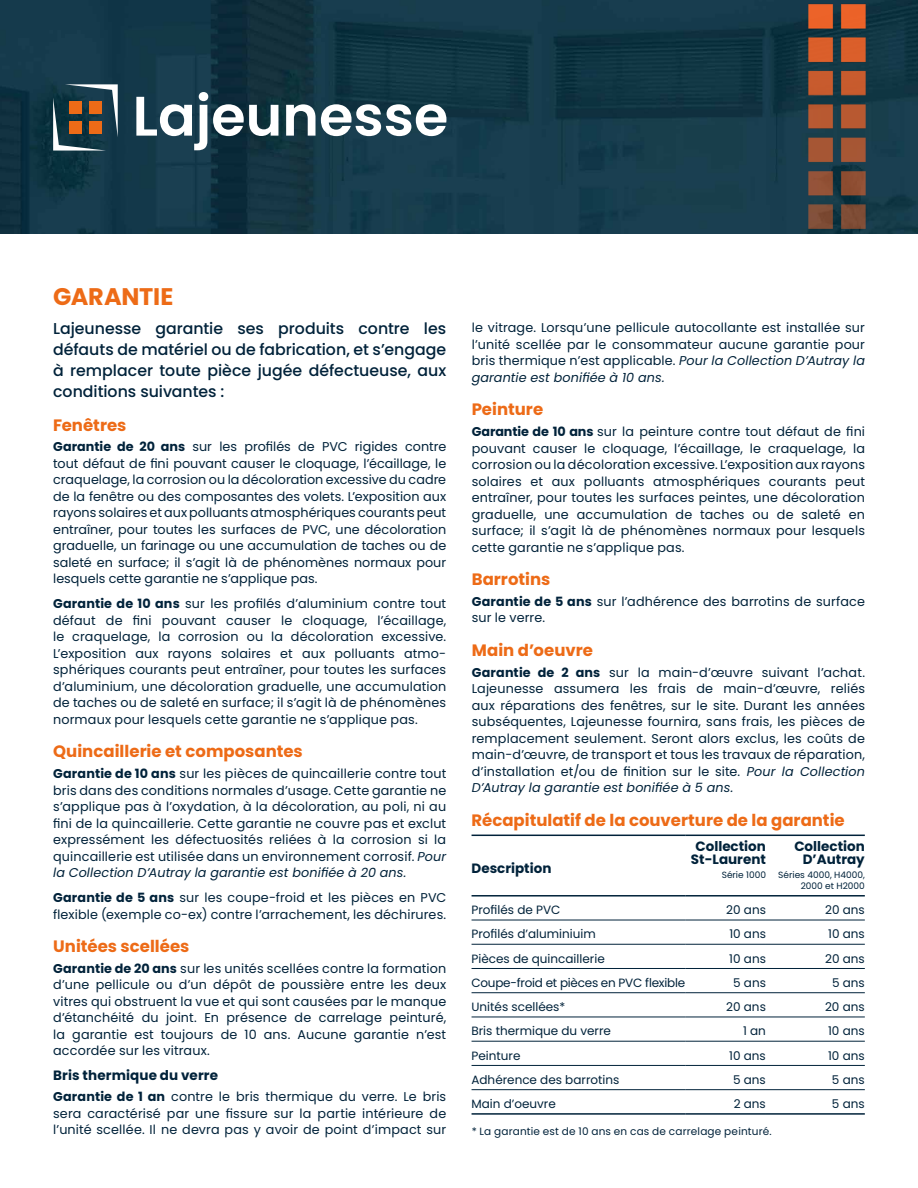
<style>
.page{position:relative;width:918px;height:1188px;background:#fff}
.page>*{position:absolute;margin:0;border:0;box-sizing:border-box;transform-origin:0 0}
.t1{font:700 24px "Poppins";letter-spacing:-.005em;color:#ed6b17}
.t2{font:700 16.5px "Poppins";color:#ed6b17}
.t3{font:500 15.75px/21px "Poppins";color:#00223a;text-align:justify}
.t4{font:700 13.5px/13.5px "Poppins";color:#00223a;text-align:center}
.t5{font:12.75px/16.5px "Poppins";letter-spacing:.01em;color:#00223a;text-align:justify}
.t6{font:12px "Poppins";color:#00223a}
.t7{font:12px "Poppins";letter-spacing:-.02em;color:#00223a}
.t8{font:10.5px "Poppins";letter-spacing:.02em;color:#00223a}
.t9{font:9px/10.8px "Poppins";color:#00223a;text-align:right}
.s1{font-weight:700}
.s2{font-style:italic}
</style>
<div class="page">
<img style="left:0;top:0;width:918px;height:234px">
<svg style="left:472px;top:834px;width:393px;height:3px"></svg>
<svg style="left:472px;top:919px;width:393px;height:172px"></svg>
<hr style="left:472px;top:920px;width:213px;height:1px;background:#00223a">
<hr style="left:685px;top:920px;width:81px;height:1px;background:#00223a">
<hr style="left:766px;top:920px;width:99px;height:1px;background:#00223a">
<hr style="left:472px;top:944px;width:213px;height:1px;background:#00223a">
<hr style="left:685px;top:944px;width:81px;height:1px;background:#00223a">
<hr style="left:766px;top:944px;width:99px;height:1px;background:#00223a">
<hr style="left:472px;top:968px;width:213px;height:1px;background:#00223a">
<hr style="left:685px;top:968px;width:81px;height:1px;background:#00223a">
<hr style="left:766px;top:968px;width:99px;height:1px;background:#00223a">
<hr style="left:472px;top:992px;width:213px;height:1px;background:#00223a">
<hr style="left:685px;top:992px;width:81px;height:1px;background:#00223a">
<hr style="left:766px;top:992px;width:99px;height:1px;background:#00223a">
<hr style="left:472px;top:1017px;width:213px;height:1px;background:#00223a">
<hr style="left:685px;top:1017px;width:81px;height:1px;background:#00223a">
<hr style="left:766px;top:1017px;width:99px;height:1px;background:#00223a">
<hr style="left:472px;top:1041px;width:213px;height:1px;background:#00223a">
<hr style="left:685px;top:1041px;width:81px;height:1px;background:#00223a">
<hr style="left:766px;top:1041px;width:99px;height:1px;background:#00223a">
<hr style="left:472px;top:1065px;width:213px;height:1px;background:#00223a">
<hr style="left:685px;top:1065px;width:81px;height:1px;background:#00223a">
<hr style="left:766px;top:1065px;width:99px;height:1px;background:#00223a">
<hr style="left:472px;top:1089px;width:213px;height:1px;background:#00223a">
<hr style="left:685px;top:1089px;width:81px;height:1px;background:#00223a">
<hr style="left:766px;top:1089px;width:99px;height:1px;background:#00223a">
<hr style="left:472px;top:835px;width:213px;height:1px;background:#00223a">
<hr style="left:685px;top:835px;width:81px;height:1px;background:#00223a">
<hr style="left:766px;top:835px;width:99px;height:1px;background:#00223a">
<hr style="left:472px;top:895px;width:213px;height:2px;background:#00223a">
<hr style="left:685px;top:895px;width:81px;height:2px;background:#00223a">
<hr style="left:766px;top:895px;width:99px;height:2px;background:#00223a">
<hr style="left:472px;top:1113px;width:213px;height:2px;background:#00223a">
<hr style="left:685px;top:1113px;width:81px;height:2px;background:#00223a">
<hr style="left:766px;top:1113px;width:99px;height:2px;background:#00223a">
<svg style="left:136px;top:92px;width:142px;height:58px"></svg>
<svg style="left:286px;top:104px;width:160px;height:32px"></svg>
<svg style="left:53px;top:84px;width:65px;height:67px;background:#3b5760"></svg>
<div style="left:90px;top:101px;width:12px;height:12px;background:#ed6b17"></div>
<div style="left:69px;top:101px;width:12px;height:12px;background:#ed6b17"></div>
<div style="left:90px;top:122px;width:12px;height:12px;background:#ed6b17"></div>
<div style="left:69px;top:122px;width:12px;height:12px;background:#ed6b17"></div>
<img style="left:795px;top:0;width:96px;height:234px">
<h1 class="t1" style="left:53px;top:282px;width:122px">GARANTIE</h1>
<p class="t3" style="left:53px;top:318px;width:395px">Lajeunesse garantie ses produits contre les défauts de matériel ou de fabrication, et s’engage à remplacer toute pièce jugée défectueuse, aux conditions suivantes :</p>
<p class="t2" style="left:53px;top:415px;width:75px">Fenêtres</p>
<p class="t5" style="left:53px;top:439px;width:395px"><span class="s1">Garantie de 20 ans</span> sur les profilés de PVC rigides contre tout défaut de fini pouvant causer le cloquage, l’écaillage, le craquelage, la corrosion ou la décoloration excessive du cadre de la fenêtre ou des composantes des volets. L’exposition aux rayons solaires et aux polluants atmosphériques courants peut entraîner, pour toutes les surfaces de PVC, une décoloration graduelle, un farinage ou une accumulation de taches ou de saleté en surface; il s’agit là de phénomènes normaux pour lesquels cette garantie ne s’applique pas.</p>
<p class="t5" style="left:53px;top:596px;width:395px"><span class="s1">Garantie de 10 ans</span> sur les profilés d’aluminium contre tout défaut de fini pouvant causer le cloquage, l’écaillage, le craquelage, la corrosion ou la décoloration excessive.<br>L’exposition aux rayons solaires et aux polluants atmo&shy;sphériques courants peut entraîner, pour toutes les surfaces d’aluminium, une décoloration graduelle, une accumulation de taches ou de saleté en surface; il s’agit là de phénomènes normaux pour lesquels cette garantie ne s’applique pas.</p>
<p class="t2" style="left:53px;top:742px;width:251px">Quincaillerie et composantes</p>
<p class="t5" style="left:53px;top:765px;width:395px"><span class="s1">Garantie de 10 ans</span> sur les pièces de quincaillerie contre tout bris dans des conditions normales d’usage. Cette garantie ne s’applique pas à l’oxydation, à la décoloration, au poli, ni au fini de la quincaillerie. Cette garantie ne couvre pas et exclut expressément les défectuosités reliées à la corrosion si la quincaillerie est utilisée dans un environnement corrosif. <span class="s2">Pour la Collection D’Autray la garantie est bonifiée à 20 ans.</span></p>
<p class="t5" style="left:53px;top:889px;width:395px"><span class="s1">Garantie de 5 ans</span> sur les coupe-froid et les pièces en PVC flexible (exemple co-ex) contre l’arrachement, les déchirures.</p>
<p class="t2" style="left:53px;top:937px;width:138px">Unitées scellées</p>
<p class="t5" style="left:53px;top:960px;width:395px"><span class="s1">Garantie de 20 ans</span> sur les unités scellées contre la formation d’une pellicule ou d’un dépôt de poussière entre les deux vitres qui obstruent la vue et qui sont causées par le manque d’étanchéité du joint. En présence de carrelage peinturé, la garantie est toujours de 10 ans. Aucune garantie n’est accordée sur les vitraux.</p>
<p class="t4" style="left:53px;top:1069px;width:166px">Bris thermique du verre</p>
<p class="t5" style="left:53px;top:1088px;width:395px"><span class="s1">Garantie de 1 an</span> contre le bris thermique du verre. Le bris sera caractérisé par une fissure sur la partie intérieure de l’unité scellée. Il ne devra pas y avoir de point d’impact sur</p>
<p class="t5" style="left:472px;top:320px;width:395px">le vitrage. Lorsqu’une pellicule autocollante est installée sur l’unité scellée par le consommateur aucune garantie pour bris thermique n’est applicable. <span class="s2">Pour la Collection D’Autray la garantie est bonifiée à 10 ans.</span></p>
<p class="t2" style="left:472px;top:400px;width:73px">Peinture</p>
<p class="t5" style="left:472px;top:423px;width:395px"><span class="s1">Garantie de 10 ans</span> sur la peinture contre tout défaut de fini pouvant causer le cloquage, l’écaillage, le craquelage, la corrosion ou la décoloration excessive. L’exposition aux rayons solaires et aux polluants atmosphériques courants peut entraîner, pour toutes les surfaces peintes, une décoloration graduelle, une accumulation de taches ou de saleté en surface; il s’agit là de phénomènes normaux pour lesquels cette garantie ne s’applique pas.</p>
<p class="t2" style="left:472px;top:570px;width:80px">Barrotins</p>
<p class="t5" style="left:472px;top:593px;width:395px"><span class="s1">Garantie de 5 ans</span> sur l’adhérence des barrotins de surface sur le verre.</p>
<p class="t2" style="left:472px;top:640px;width:123px">Main d’oeuvre</p>
<p class="t5" style="left:472px;top:664px;width:395px"><span class="s1">Garantie de 2 ans</span> sur la main-d’œuvre suivant l’achat.<br>Lajeunesse assumera les frais de main-d’œuvre, reliés aux réparations des fenêtres, sur le site. Durant les années subséquentes, Lajeunesse fournira, sans frais, les pièces de remplacement seulement. Seront alors exclus, les coûts de main-d’œuvre, de transport et tous les travaux de réparation, d’installation et/ou de finition sur le site. <span class="s2">Pour la Collection D’Autray la garantie est bonifiée à 5 ans.</span></p>
<p class="t2" style="left:472px;top:811px;width:375px">Récapitulatif de la couverture de la garantie</p>
<p class="t4" style="left:472px;top:861px;width:81px">Description</p>
<p class="t4" style="left:794px;top:839px;width:72px;text-align:right">Collection<br>D’Autray</p>
<p class="t9" style="left:778px;top:869px;width:88px">Séries 4000, H4000,<br>2000 et H2000</p>
<p class="t4" style="left:691px;top:839px;width:76px">Collection<br>St-Laurent</p>
<p class="t9" style="left:722px;top:869px;width:46px">Série 1000</p>
<p class="t6" style="left:472px;top:903px;width:90px">Profilés de PVC</p>
<p class="t6" style="left:726px;top:903px;width:41px">20 ans</p>
<p class="t6" style="left:825px;top:903px;width:41px">20 ans</p>
<p class="t6" style="left:472px;top:927px;width:126px">Profilés d’aluminiuim</p>
<p class="t6" style="left:729px;top:927px;width:38px">10 ans</p>
<p class="t6" style="left:828px;top:927px;width:38px">10 ans</p>
<p class="t6" style="left:472px;top:952px;width:135px">Pièces de quincaillerie</p>
<p class="t6" style="left:729px;top:952px;width:38px">10 ans</p>
<p class="t6" style="left:825px;top:952px;width:41px">20 ans</p>
<p class="t7" style="left:472px;top:976px;width:215px">Coupe-froid et pièces en PVC flexible</p>
<p class="t6" style="left:733px;top:976px;width:34px">5 ans</p>
<p class="t6" style="left:832px;top:976px;width:34px">5 ans</p>
<p class="t6" style="left:471px;top:1000px;width:95px">Unités scellées*</p>
<p class="t6" style="left:726px;top:1000px;width:41px">20 ans</p>
<p class="t6" style="left:825px;top:1000px;width:41px">20 ans</p>
<p class="t6" style="left:471px;top:1024px;width:141px">Bris thermique du verre</p>
<p class="t6" style="left:743px;top:1024px;width:24px">1 an</p>
<p class="t6" style="left:828px;top:1024px;width:38px">10 ans</p>
<p class="t6" style="left:471px;top:1048px;width:50px">Peinture</p>
<p class="t6" style="left:729px;top:1048px;width:38px">10 ans</p>
<p class="t6" style="left:828px;top:1048px;width:38px">10 ans</p>
<p class="t6" style="left:471px;top:1073px;width:149px">Adhérence des barrotins</p>
<p class="t6" style="left:733px;top:1073px;width:34px">5 ans</p>
<p class="t6" style="left:832px;top:1073px;width:34px">5 ans</p>
<p class="t6" style="left:471px;top:1097px;width:86px">Main d’oeuvre</p>
<p class="t6" style="left:734px;top:1097px;width:34px">2 ans</p>
<p class="t6" style="left:832px;top:1097px;width:34px">5 ans</p>
<p class="t8" style="left:472px;top:1125px;width:301px">* La garantie est de 10 ans en cas de carrelage peinturé.</p>
</div>
